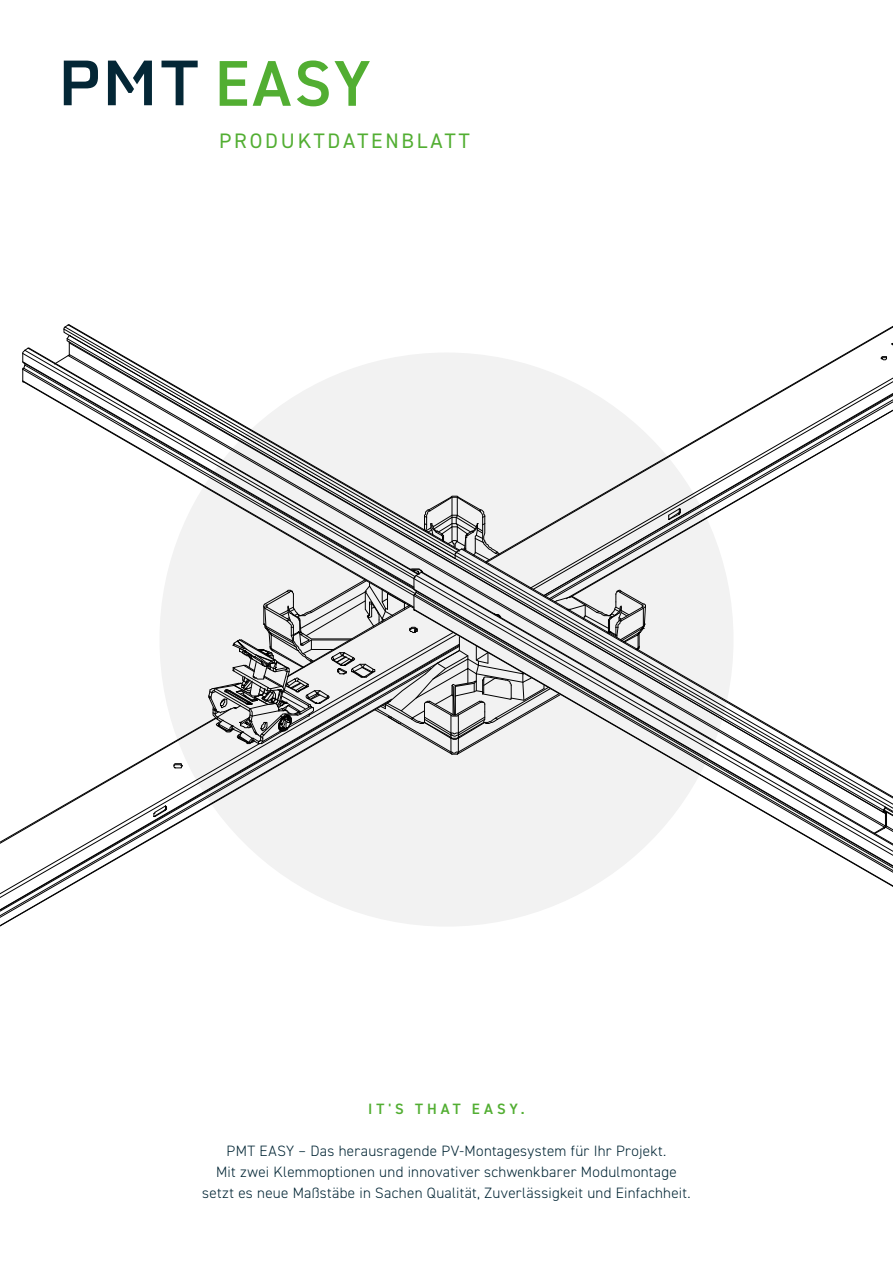
<style>
.page{position:relative;width:893px;height:1263px;background:#fff}
.page>*{position:absolute;margin:0;border:0;box-sizing:border-box;transform-origin:0 0}
.t1{font:600 64.8px "DIN2014";color:#52ae32}
.t2{font:21px "DIN2014";letter-spacing:.135em;color:#52ae32}
.t3{font:300 15px/21px "DIN2014";letter-spacing:.02em;color:#042736;text-align:center}
.t4{font:600 15px "DIN2014";letter-spacing:.265em;color:#52ae32}
</style>
<div class="page">
<svg style="left:64px;top:61px;width:34px;height:44px"></svg>
<svg style="left:162px;top:61px;width:36px;height:44px"></svg>
<svg style="left:108px;top:61px;width:44px;height:44px"></svg>
<svg style="left:68px;top:355px;width:417px;height:279px"></svg>
<svg style="left:22px;top:347px;width:7px;height:35px"></svg>
<svg style="left:23px;top:381px;width:392px;height:228px"></svg>
<svg style="left:54px;top:324px;width:16px;height:41px"></svg>
<svg style="left:424px;top:496px;width:61px;height:64px"></svg>
<svg style="left:460px;top:610px;width:433px;height:316px"></svg>
<svg style="left:485px;top:325px;width:408px;height:237px"></svg>
<svg style="left:0;top:643px;width:460px;height:284px"></svg>
<svg style="left:543px;top:339px;width:350px;height:257px"></svg>
<svg style="left:208px;top:569px;width:438px;height:186px"></svg>
<h1 class="t1" style="left:215px;top:41px;width:157px">EASY</h1>
<h2 class="t2" style="left:219px;top:127px;width:252px">PRODUKTDATENBLATT</h2>
<p class="t4" style="left:368px;top:1099px;width:158px">IT'S THAT EASY.</p>
<p class="t3" style="left:202px;top:1140px;width:490px">PMT EASY – Das herausragende PV-Montagesystem für Ihr Projekt.<br>Mit zwei Klemmoptionen und innovativer schwenkbarer Modulmontage setzt es neue Maßstäbe in Sachen Qualität, Zuverlässigkeit und Einfachheit.</p>
</div>
